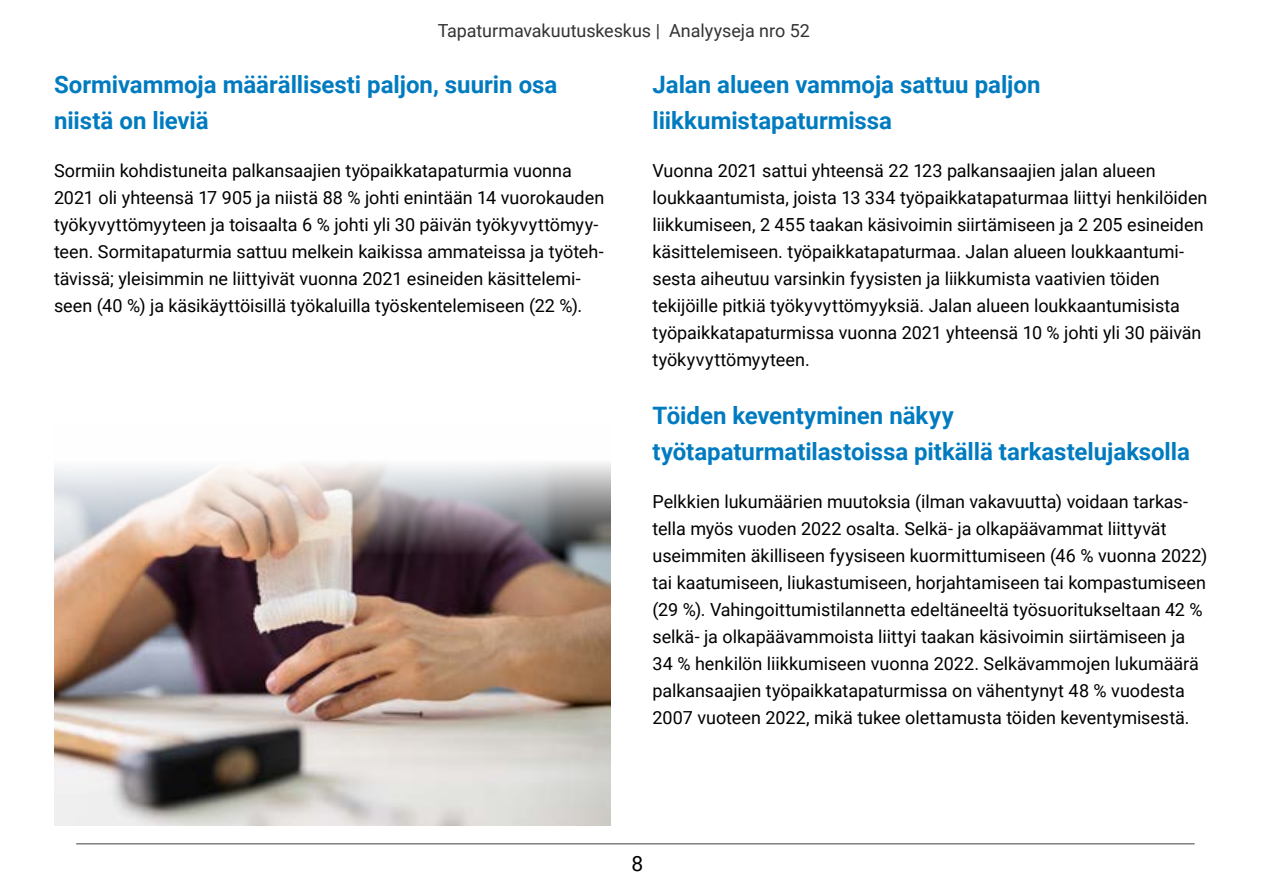
<style>
.page{position:relative;width:1263px;height:893px;background:#fff}
.page>*{position:absolute;margin:0;border:0;box-sizing:border-box;transform-origin:0 0}
.H2_Väliotsikko{font:700 24px/36px "Roboto";color:#007bc0}
.t1{font:21px "Roboto";color:#000}
.P_Leipä{font:18px/27px "Roboto";letter-spacing:-.005em;color:#000}
.t2{font:18px "Roboto";letter-spacing:-.005em;color:#333}
</style>
<div class="page">
<hr style="left:76px;top:843px;width:1118px;height:1px;background:#808080">
<img style="left:54px;top:463px;width:556px;height:362px">
<p class="t2" style="left:438px;top:18px;width:374px">Tapaturmavakuutuskeskus | Analyyseja nro 52</p>
<h2 class="H2_Väliotsikko" style="left:54px;top:66px;width:505px">Sormivammoja määrällisesti paljon, suurin osa niistä on lieviä</h2>
<p class="P_Leipä" style="left:54px;top:157px;width:552px">Sormiin kohdistuneita palkansaajien työpaikkatapaturmia vuonna 2021 oli yhteensä 17 905 ja niistä 88 % johti enintään 14 vuorokauden työkyvyttömyyteen ja toisaalta 6 % johti yli 30 päivän työkyvyttömyy&shy;teen. Sormitapaturmia sattuu melkein kaikissa ammateissa ja työteh&shy;tävissä; yleisimmin ne liittyivät vuonna 2021 esineiden käsittelemi&shy;seen (40 %) ja käsikäyttöisillä työkaluilla työskentelemiseen (22 %).</p>
<h2 class="H2_Väliotsikko" style="left:652px;top:66px;width:389px">Jalan alueen vammoja sattuu paljon liikkumistapaturmissa</h2>
<p class="P_Leipä" style="left:652px;top:157px;width:557px">Vuonna 2021 sattui yhteensä 22 123 palkansaajien jalan alueen loukkaantumista, joista 13 334 työpaikkatapaturmaa liittyi henkilöiden liikkumiseen, 2 455 taakan käsivoimin siirtämiseen ja 2 205 esineiden käsittelemiseen. työpaikkatapaturmaa. Jalan alueen loukkaantumi&shy;sesta aiheutuu varsinkin fyysisten ja liikkumista vaativien töiden tekijöille pitkiä työkyvyttömyyksiä. Jalan alueen loukkaantumisista työpaikkatapaturmissa vuonna 2021 yhteensä 10 % johti yli 30 päivän työkyvyttömyyteen.</p>
<h2 class="H2_Väliotsikko" style="left:652px;top:396px;width:539px">Töiden keventyminen näkyy työtapaturmatilastoissa pitkällä tarkastelujaksolla</h2>
<p class="P_Leipä" style="left:652px;top:487px;width:556px">Pelkkien lukumäärien muutoksia (ilman vakavuutta) voidaan tarkas&shy;tella myös vuoden 2022 osalta. Selkä- ja olkapäävammat liittyvät useimmiten äkilliseen fyysiseen kuormittumiseen (46 % vuonna 2022) tai kaatumiseen, liukastumiseen, horjahtamiseen tai kompastumiseen (29 %). Vahingoittumistilannetta edeltäneeltä työsuoritukseltaan 42 % selkä- ja olkapäävammoista liittyi taakan käsivoimin siirtämiseen ja 34 % henkilön liikkumiseen vuonna 2022. Selkävammojen lukumäärä palkansaajien työpaikkatapaturmissa on vähentynyt 48 % vuodesta 2007 vuoteen 2022, mikä tukee olettamusta töiden keventymisestä.</p>
<p class="t1" style="left:631px;top:849px;width:13px">8</p>
</div>
